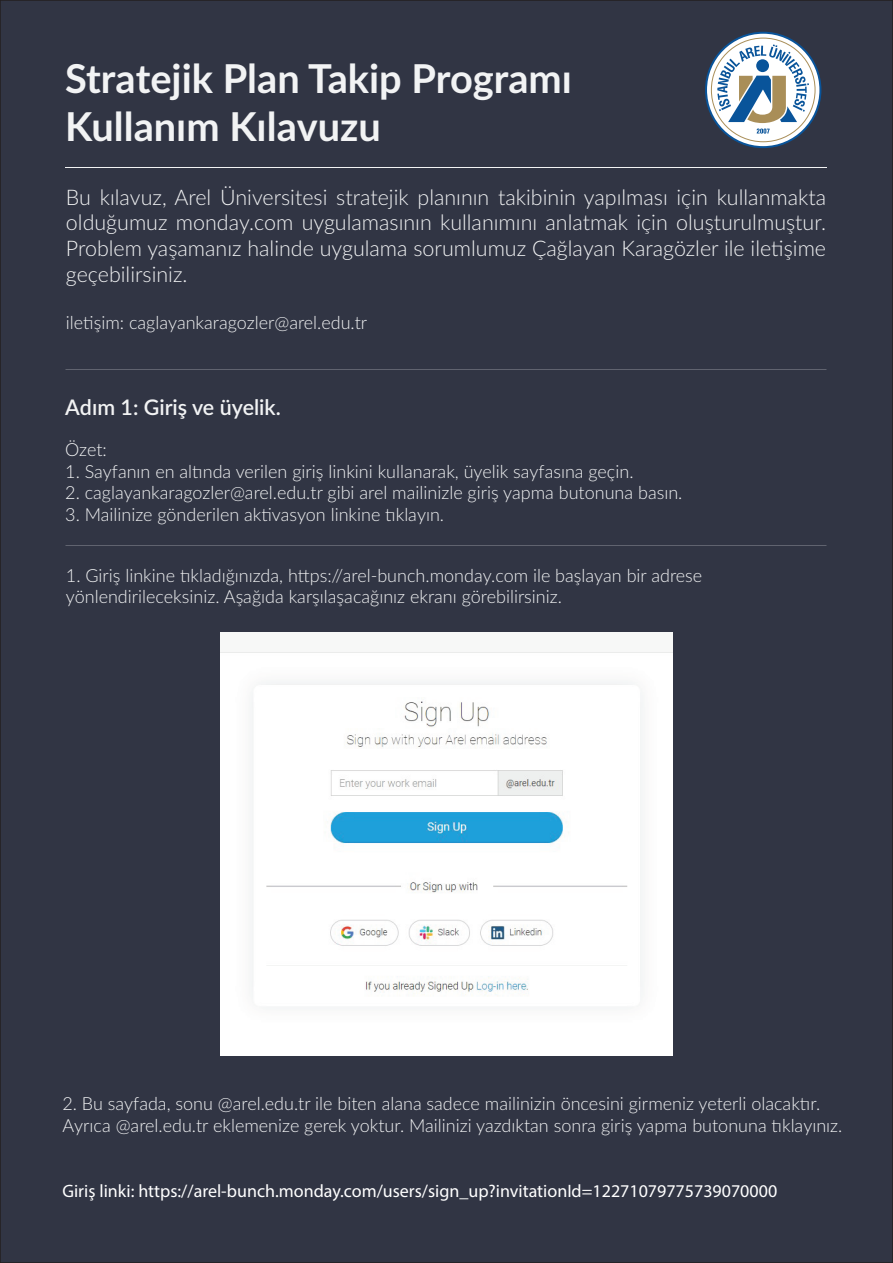
<style>
.page{position:relative;width:893px;height:1263px;background:#313544}
.page>*{position:absolute;margin:0;border:0;box-sizing:border-box;transform-origin:0 0}
.t1{font:700 39.75px/47.7px "Lato";color:#f2f3f4}
.t2{font:300 21.45px/25.8px "Lato";color:#f2f3f4;text-align:justify}
.t3{font:600 21.45px "Lato";color:#f2f3f4}
.t4{font:300 18px/21.6px "Lato";color:#f2f3f4}
.t5{font:18px "Myriad Pro";color:#fff}
</style>
<div class="page">
<svg style="left:706px;top:33px;width:114px;height:114px;background:#e8eaea"></svg>
<svg style="left:717px;top:44px;width:92px;height:79px;background:#b0bfc9"></svg>
<div style="left:756px;top:59px;width:13px;height:13px;background:#09549a;border-radius:50%"></div>
<svg style="left:757px;top:129px;width:13px;height:5px"></svg>
<div style="left:705px;top:32px;width:116px;height:116px;border:2px solid #09549a;border-radius:50%"></div>
<hr style="left:65px;top:167px;width:761px;height:1px;background:#f2f3f4">
<img style="left:220px;top:633px;width:453px;height:423px">
<h1 class="t1" style="left:65px;top:53px;width:508px">Stratejik Plan Takip Programı<br>Kullanım Kılavuzu</h1>
<p class="t2" style="left:66px;top:183px;width:762px">Bu kılavuz, Arel Üniversitesi stratejik planının takibinin yapılması için kullanmakta olduğumuz monday.com uygulamasının kullanımını anlatmak için oluşturulmuştur.<br>Problem yaşamanız halinde uygulama sorumlumuz Çağlayan Karagözler ile iletişime geçebilirsiniz.</p>
<p class="t4" style="left:66px;top:311px;width:303px">iletişim: caglayankaragozler@arel.edu.tr</p>
<p class="t3" style="left:65px;top:392px;width:217px">Adım 1: Giriş ve üyelik.</p>
<p class="t4" style="left:65px;top:438px;width:43px">Özet:</p>
<p class="t4" style="left:65px;top:460px;width:570px">1. Sayfanın en altında verilen giriş linkini kullanarak, üyelik sayfasına geçin.</p>
<p class="t4" style="left:65px;top:481px;width:619px">2. caglayankaragozler@arel.edu.tr gibi arel mailinizle giriş yapma butonuna basın.</p>
<p class="t4" style="left:65px;top:503px;width:380px">3. Mailinize gönderilen aktivasyon linkine tıklayın.</p>
<p class="t4" style="left:66px;top:564px;width:638px">1. Giriş linkine tıkladığınızda, https://arel-bunch.monday.com ile başlayan bir adrese yönlendirileceksiniz. Aşağıda karşılaşacağınız ekranı görebilirsiniz.</p>
<p class="t4" style="left:62px;top:1092px;width:781px">2. Bu sayfada, sonu @arel.edu.tr ile biten alana sadece mailinizin öncesini girmeniz yeterli olacaktır.<br>Ayrıca @arel.edu.tr eklemenize gerek yoktur. Mailinizi yazdıktan sonra giriş yapma butonuna tıklayınız.</p>
<p class="t5" style="left:62px;top:1179px;width:716px">Giriş linki: https://arel-bunch.monday.com/users/sign_up?invitationId=12271079775739070000</p>
</div>
